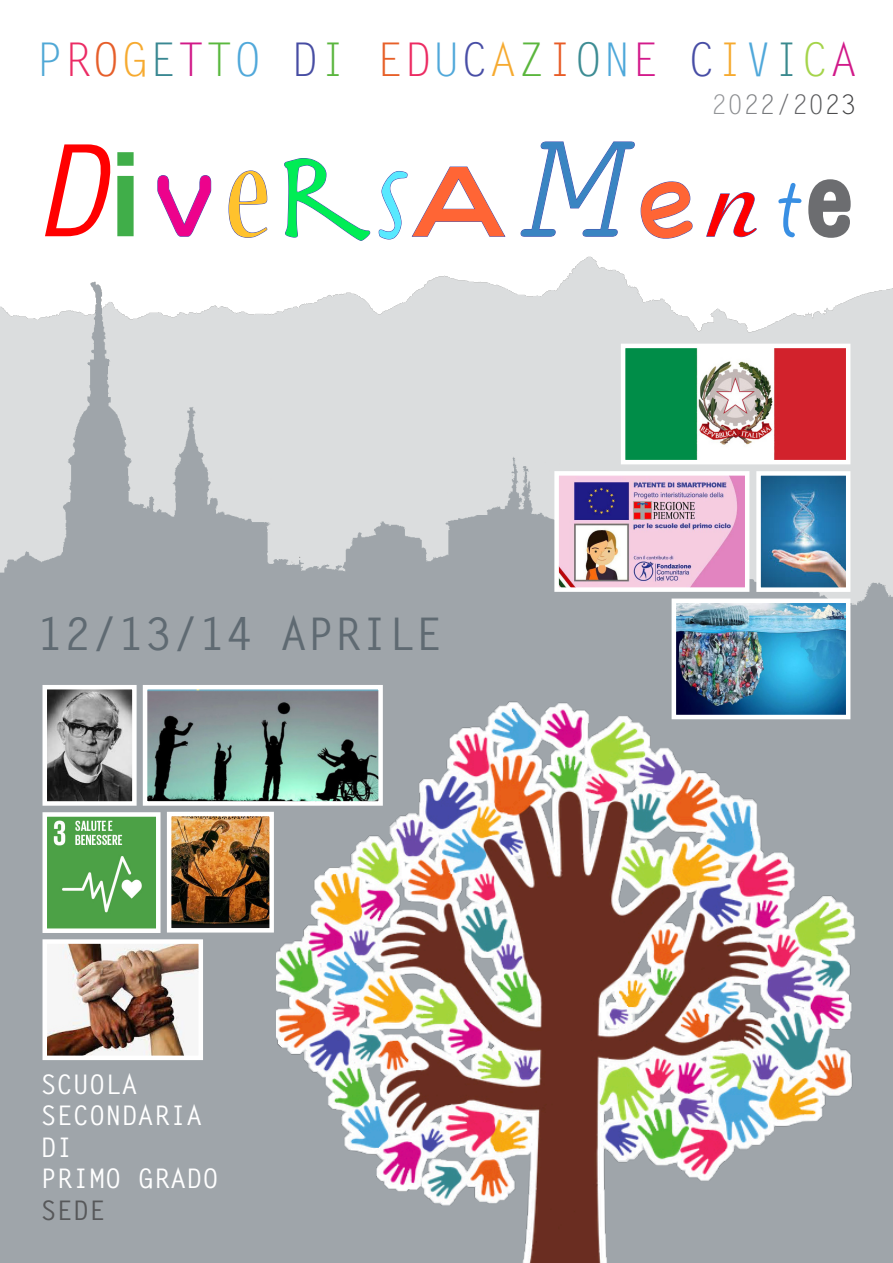
<style>
.page{position:relative;width:893px;height:1263px;background:#fff}
.page>*{position:absolute;margin:0;border:0;box-sizing:border-box;transform-origin:0 0}
.t1{font:italic 700 127.5px "Letter Gothic Std";color:#f00}
.t2{font:46.5px "Letter Gothic Std";letter-spacing:.01em;color:#f6aa30}
.t3{font:700 45px "Letter Gothic Std";color:#5f6a72}
.t4{font:700 27px "Letter Gothic Std";color:#fff}
.t5{font:27px "Letter Gothic Std";color:#939598}
.t6{font:700 27px "Letter Gothic Std";color:#57585a}
.s1{color:#50a8d6}
.s2{color:#eb2b64}
.s3{color:#e65e2a}
.s4{color:#3a8892}
.s5{color:#d11988}
.s6{color:#5ab83e}
.s7{color:#50a8da}
.s8{color:#474da3}
.s9{color:#5bb63f}
.s10{color:#e76029}
.s11{color:#ec2b62}
.s12{color:#484ea6}
.s13{color:#5bb63d}
.s14{color:#e85c27}
.s15{color:#3d8c93}
.s16{color:#4ea8da}
.s17{color:#d31b8b}
.s18{color:#474da5}
.s19{color:#3a898e}
.s20{color:#a5d44a}
.s21{color:#d11989}
.s22{color:#8a8c8f}
.s23{color:#808285}
.s24{color:#76787b}
.s25{color:#6c6d70}
.s26{color:#636366}
.s27{color:#57585a}
.s28{color:#4b4c4d}
.s29{color:#3e3e3f}
.s30{font-family:"Lucida Grande";font-style:normal;font-size:112.5px;color:#40ae49}
.s31{font-family:"OCRA Std";font-weight:400;font-style:normal;font-size:112.5px;color:#ed028c}
.s32{font-family:"Nueva Std";font-weight:400;font-style:normal;font-stretch:condensed;font-size:141px;color:#ffc22d}
.s33{font-family:"Herculanum";font-weight:400;font-style:normal;font-size:126px;color:#00ed55}
.s34{font-family:"Herculanum";font-weight:400;font-style:normal;font-size:103.5px;color:#59e9ff}
.s35{font-family:"Blair Md ITCTT Medium";font-weight:400;font-style:normal;font-size:112.5px;color:#ff6535}
.s36{font-family:"Courier New";font-weight:400;font-size:165px;color:#3a85c2}
.s37{font-family:"Chalkboard";font-weight:400;font-style:normal;font-size:112.5px;color:#ff6535}
.s38{font-family:"Cochin";font-weight:400;font-size:112.5px}
.s39{font-family:"Giddyup Std";font-weight:400;font-style:normal;font-size:112.5px;color:#398fe3}
.s40{font-family:"American Typewriter";font-style:normal;font-stretch:condensed;font-size:112.5px;color:#6c6d70}
</style>
<div class="page">
<img style="left:0;top:256px;width:893px;height:1007px">
<img style="left:276px;top:661px;width:606px;height:602px">
<svg style="left:157px;top:175px;width:54px;height:62px"></svg>
<svg style="left:228px;top:170px;width:40px;height:68px"></svg>
<svg style="left:284px;top:158px;width:86px;height:83px"></svg>
<svg style="left:378px;top:166px;width:127px;height:74px"></svg>
<svg style="left:520px;top:141px;width:173px;height:98px"></svg>
<svg style="left:706px;top:192px;width:51px;height:45px"></svg>
<img style="left:48px;top:690px;width:84px;height:111px">
<div style="left:43px;top:685px;width:94px;height:121px;border:4px solid #fff"></div>
<img style="left:148px;top:690px;width:230px;height:111px">
<div style="left:143px;top:685px;width:240px;height:121px;border:4px solid #fff"></div>
<img style="left:48px;top:817px;width:108px;height:111px">
<div style="left:43px;top:812px;width:118px;height:121px;border:4px solid #fff"></div>
<img style="left:172px;top:817px;width:97px;height:110px">
<div style="left:167px;top:812px;width:107px;height:120px;border:4px solid #fff"></div>
<img style="left:48px;top:944px;width:150px;height:111px">
<div style="left:43px;top:939px;width:160px;height:121px;border:4px solid #fff"></div>
<img style="left:626px;top:349px;width:219px;height:110px">
<div style="left:621px;top:344px;width:229px;height:120px;border:4px solid #fff"></div>
<img style="left:761px;top:476px;width:84px;height:111px">
<div style="left:756px;top:471px;width:94px;height:121px;border:4px solid #fff"></div>
<img style="left:677px;top:603px;width:168px;height:111px">
<div style="left:672px;top:598px;width:178px;height:121px;border:4px solid #fff"></div>
<img style="left:559px;top:476px;width:185px;height:111px">
<div style="left:554px;top:471px;width:195px;height:121px;border:4px solid #fff"></div>
<p class="t2" style="left:35px;top:33px;width:824px"><span class="s1">P</span><span class="s2">R</span><span class="s3">O</span>G<span class="s4">E</span><span class="s5">T</span><span class="s6">T</span><span class="s7">O</span> <span class="s8">D</span><span class="s9">I</span> <span class="s10">E</span><span class="s11">D</span><span class="s7">U</span><span class="s12">C</span>A<span class="s13">Z</span><span class="s14">I</span><span class="s15">O</span><span class="s16">N</span><span class="s17">E</span> <span class="s18">C</span>I<span class="s7">V</span><span class="s19">I</span><span class="s20">C</span><span class="s21">A</span></p>
<p class="t5" style="left:711px;top:89px;width:147px">2<span class="s22">0</span><span class="s23">2</span><span class="s24">2</span><span class="s25">/</span><span class="s26">2</span><span class="s27">0</span><span class="s28">2</span><span class="s29">3</span></p>
<p class="t1" style="left:31px;top:112px;width:825px">D<span class="s30">i</span><span class="s31">v</span><span class="s32">e</span><span class="s33">r</span><span class="s34">s</span><span class="s35">a</span><span class="s36">M</span><span class="s37">e</span><span class="s38">n</span><span class="s39">t</span><span class="s40">e</span></p>
<p class="t3" style="left:37px;top:606px;width:407px">12/13/14 APRILE</p>
<p class="t4" style="left:40px;top:1067px;width:99px">SCUOLA</p>
<p class="t4" style="left:40px;top:1099px;width:163px">SECONDARIA</p>
<p class="t4" style="left:40px;top:1130px;width:34px">DI</p>
<p class="t4" style="left:40px;top:1162px;width:180px">PRIMO GRADO</p>
<p class="t6" style="left:40px;top:1193px;width:66px">SEDE</p>
</div>
